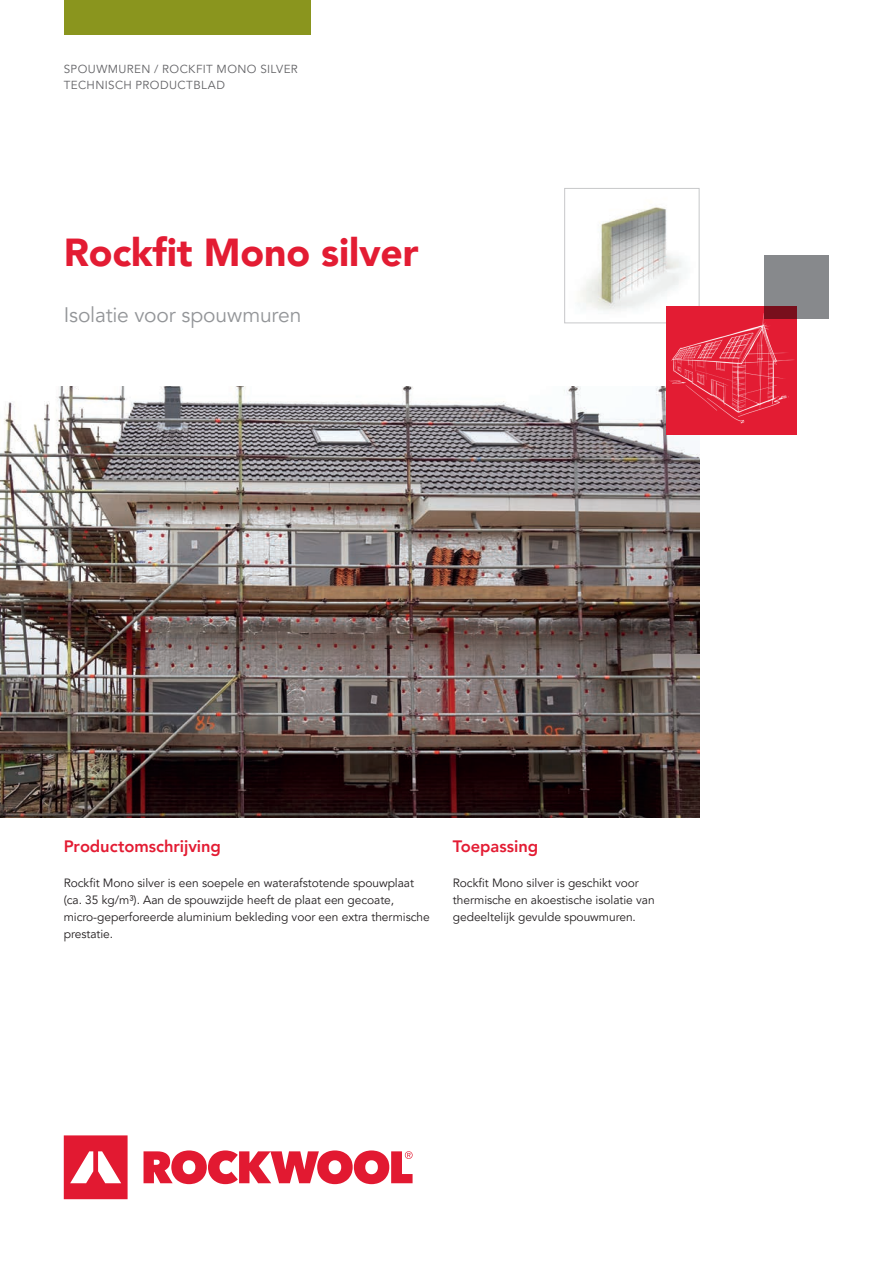
<style>
.page{position:relative;width:893px;height:1263px;background:#fff}
.page>*{position:absolute;margin:0;border:0;box-sizing:border-box;transform-origin:0 0}
.t1{font:900 39px "Avenir LT Pro";letter-spacing:-.005em;color:#e31c33}
.t2{font:21px "Avenir LT Pro";letter-spacing:-.01em;color:#939598}
.t3{font:800 16.5px "Avenir LT Pro";letter-spacing:-.005em;color:#e31c33}
.t4{font:12px/17.2px "Avenir LT Pro";letter-spacing:-.005em;color:#231f20}
.t5{font:11.7px/16.5px "Avenir LT Pro";letter-spacing:.035em;color:#636366}
</style>
<div class="page">
<img style="left:580px;top:207px;width:103px;height:104px">
<div style="left:564px;top:188px;width:135px;height:135px;border:1px solid #c7c8ca"></div>
<img style="left:0;top:386px;width:699px;height:432px">
<div style="left:666px;top:306px;width:130px;height:128px;background:#e31c33"></div>
<img style="left:645px;top:308px;width:152px;height:120px">
<svg style="left:64px;top:1135px;width:349px;height:64px"></svg>
<div style="left:64px;top:0;width:246px;height:34px;background:#8a951e"></div>
<div style="left:764px;top:255px;width:65px;height:64px;background:#87898c"></div>
<p class="t5" style="left:64px;top:61px;width:236px">SPOUWMUREN / ROCKFIT MONO SILVER<br>TECHNISCH PRODUCTBLAD</p>
<h1 class="t1" style="left:64px;top:229px;width:356px">Rockfit Mono silver</h1>
<h2 class="t2" style="left:64px;top:302px;width:239px">Isolatie voor spouwmuren</h2>
<h3 class="t3" style="left:64px;top:837px;width:159px">Productomschrijving</h3>
<p class="t4" style="left:64px;top:874px;width:367px">Rockfit Mono silver is een soepele en waterafstotende spouwplaat (ca. 35 kg/m³). Aan de spouwzijde heeft de plaat een gecoate, micro-geperforeerde aluminium bekleding voor een extra thermische prestatie.</p>
<h3 class="t3" style="left:453px;top:837px;width:87px">Toepassing</h3>
<p class="t4" style="left:453px;top:874px;width:203px">Rockfit Mono silver is geschikt voor thermische en akoestische isolatie van gedeeltelijk gevulde spouwmuren.</p>
</div>
